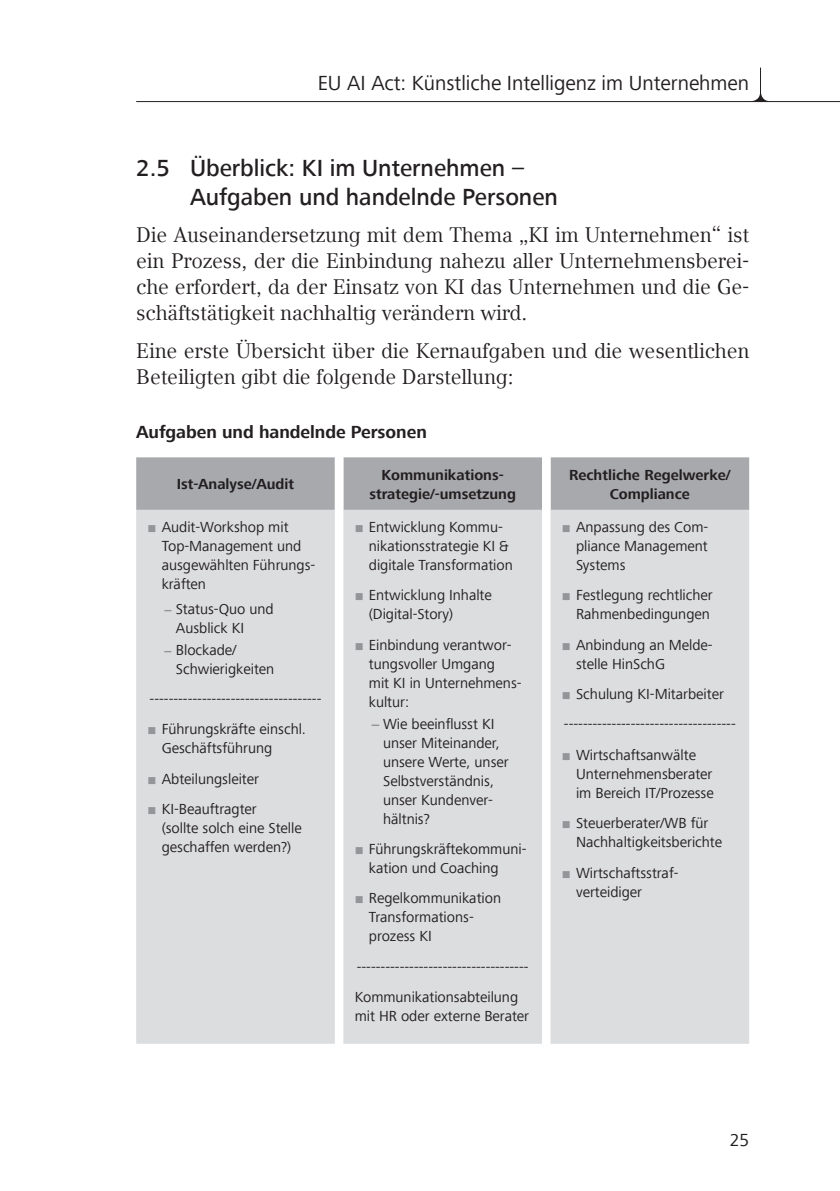
<style>
.page{position:relative;width:840px;height:1191px;background:#fff}
.page>*{position:absolute;margin:0;border:0;box-sizing:border-box;transform-origin:0 0}
.t1{font:500 24px/28.8px "Frutiger Next Com";color:#231f20}
.t2{font:21px/26px "Compatil TDATEV";color:#231f20;text-align:justify}
.t3{font:21px "Frutiger Next Com";color:#231f20}
.t4{font:700 18px "Frutiger Next Com";color:#231f20}
.t5{font:18px "Frutiger Next Com";color:#231f20}
.t6{font:15px/19px "Frutiger Next Com";color:#231f20}
.t7{font:700 15px/19px "Frutiger Next Com";color:#231f20;text-align:center}
.s1{font-family:"Compatil TDATEV";font-weight:700;font-size:14px;color:#939598}
.s2{font-family:"Compatil TDATEV";font-weight:700;color:#939598}
</style>
<div class="page">
<hr style="left:136px;top:101px;width:703px;height:1px;background:#231f20">
<hr style="left:759px;top:68px;width:1px;height:34px;background:#231f20">
<svg style="left:751px;top:93px;width:17px;height:9px"></svg>
<div style="left:136px;top:457px;width:612px;height:53px;background:#a8a9ad"></div>
<svg style="left:334px;top:457px;width:216px;height:53px;fill:#a8a9ad"></svg>
<div style="left:136px;top:510px;width:612px;height:533px;background:#dcdddf"></div>
<h2 class="t3" style="left:317px;top:71px;width:432px">EU AI Act: Künstliche Intelligenz im Unternehmen</h2>
<h1 class="t1" style="left:190px;top:154px;width:369px;text-indent:-54px">2.5 Überblick: KI im Unternehmen –<br>Aufgaben und handelnde Personen</h1>
<p class="t2" style="left:136px;top:222px;width:614px">Die Auseinandersetzung mit dem Thema „KI im Unternehmen“ ist ein Prozess, der die Einbindung nahezu aller Unternehmensberei&shy;che erfordert, da der Einsatz von KI das Unternehmen und die Ge&shy;schäftstätigkeit nachhaltig verändern wird.</p>
<h2 class="t2" style="left:136px;top:337px;width:614px">Eine erste Übersicht über die Kernaufgaben und die wesentlichen<br>Beteiligten gibt die folgende Darstellung:</h2>
<p class="t4" style="left:136px;top:422px;width:292px">Aufgaben und handelnde Personen</p>
<p class="t7" style="left:177px;top:474px;width:119px">Ist-Analyse/Audit</p>
<p class="t7" style="left:369px;top:465px;width:148px">Kommunikations&shy;strategie/-umsetzung</p>
<p class="t7" style="left:568px;top:465px;width:163px">Rechtliche Regelwerke/<br>Compliance</p>
<p class="t6" style="left:162px;top:517px;width:155px">Audit-Workshop mit<br>Top-Management und ausgewählten Führungs&shy;kräften</p>
<p class="t6" style="left:176px;top:599px;width:99px;text-indent:-11px"><span class="s1">–</span> Status-Quo und<br>Ausblick KI</p>
<p class="t6" style="left:176px;top:640px;width:100px;text-indent:-11px"><span class="s1">–</span> Blockade/<br>Schwierigkeiten</p>
<p class="t6" style="left:149px;top:684px;width:173px;line-height:30.4px;text-align:center">------------------------------------<br>Führungskräfte einschl.</p>
<p class="t6" style="left:162px;top:733px;width:112px;line-height:30.4px">Geschäftsführung<br>Abteilungsleiter<br>KI-Beauftragter</p>
<p class="t6" style="left:162px;top:818px;width:141px">(sollte solch eine Stelle geschaffen werden?)</p>
<p class="t6" style="left:369px;top:517px;width:145px">Entwicklung Kommu&shy;nikationsstrategie KI &amp; digitale Transformation</p>
<p class="t6" style="left:369px;top:586px;width:124px">Entwicklung Inhalte (Digital-Story)</p>
<p class="t6" style="left:369px;top:635px;width:154px">Einbindung verantwor&shy;tungsvoller Umgang<br>mit KI in Unternehmens&shy;kultur:</p>
<p class="t6" style="left:383px;top:714px;width:127px;text-indent:-11px"><span class="s2">–</span> Wie beeinflusst KI unser Miteinander, unsere Werte, unser<br>Selbstverständnis, unser Kundenver&shy;hältnis?</p>
<p class="t6" style="left:369px;top:839px;width:159px">Führungskräftekommuni&shy;kation und Coaching</p>
<p class="t6" style="left:369px;top:889px;width:134px">Regelkommunikation<br>Transformations&shy;prozess KI</p>
<p class="t6" style="left:354px;top:951px;width:175px;line-height:30.4px">------------------------------------<br>Kommunikationsabteilung</p>
<p class="t6" style="left:354px;top:1006px;width:176px">mit HR oder externe Berater</p>
<p class="t6" style="left:575px;top:517px;width:134px;text-align:justify">Anpassung des Com&shy;pliance Management Systems</p>
<p class="t6" style="left:575px;top:586px;width:138px">Festlegung rechtlicher<br>Rahmenbedingungen</p>
<p class="t6" style="left:575px;top:635px;width:138px">Anbindung an Melde&shy;stelle HinSchG</p>
<p class="t6" style="left:575px;top:684px;width:149px">Schulung KI-Mitarbeiter</p>
<p class="t6" style="left:563px;top:715px;width:173px">------------------------------------</p>
<p class="t6" style="left:575px;top:745px;width:121px">Wirtschaftsanwälte</p>
<p class="t6" style="left:575px;top:764px;width:139px">Unternehmensberater im Bereich IT/Prozesse</p>
<p class="t6" style="left:575px;top:813px;width:147px">Steuerberater/WB für<br>Nachhaltigkeitsberichte</p>
<p class="t6" style="left:575px;top:863px;width:104px">Wirtschaftsstraf&shy;verteidiger</p>
<p class="t5" style="left:729px;top:1129px;width:21px">25</p>
</div>
